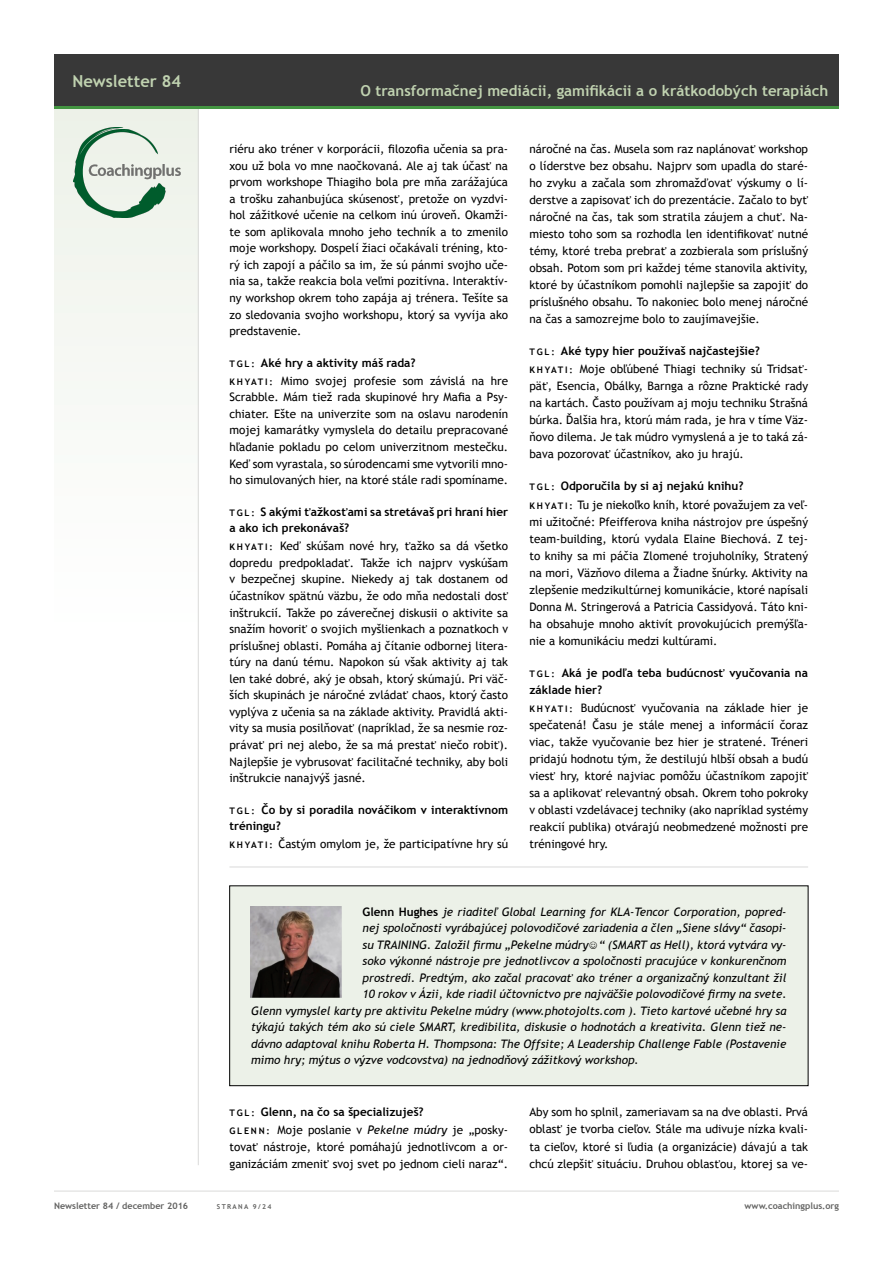
<style>
.page{position:relative;width:893px;height:1263px;background:#fff}
.page>*{position:absolute;margin:0;border:0;box-sizing:border-box;transform-origin:0 0}
.t1{font:700 16.5px "Trebuchet MS";color:#c0d2b0}
.t2{font:700 15px "Trebuchet MS";color:#c0d2b0}
.t3{font:11.7px/16.5px "Trebuchet MS";color:#000;text-align:justify}
.t4{font:italic 11.7px "Trebuchet MS";color:#000}
.t5{font:700 11.7px/16.5px "Trebuchet MS";color:#000}
.t6{font:700 9px "Trebuchet MS";color:#636362}
.t7{font:700 6.75px "Trebuchet MS";letter-spacing:.2em;color:#636362}
.s1{font-weight:700;font-size:9px}
.s2{font-weight:700}
.s3{font-size:9px}
.s4{font-weight:700;font-style:normal}
.s5{font-weight:400}
.s6{font-weight:400;font-style:italic}
</style>
<div class="page">
<div style="left:54px;top:106px;width:145px;height:525px;background:#f7f9f5"></div>
<hr style="left:54px;top:1191px;width:785px;height:1px;background:#dadad9">
<hr style="left:198px;top:108px;width:1px;height:1057px;background:#dadad9">
<div style="left:54px;top:54px;width:785px;height:53px;background:#383838"></div>
<hr style="left:54px;top:106px;width:785px;height:3px;background:#449542">
<img style="left:74px;top:127px;width:106px;height:91px">
<div style="left:230px;top:886px;width:578px;height:200px;background:#ecf1e8"></div>
<div style="left:229px;top:885px;width:579px;height:201px;border:1px solid #000"></div>
<hr style="left:229px;top:867px;width:579px;height:1px;background:#dadad9">
<img style="left:251px;top:907px;width:90px;height:90px">
<h1 class="t1" style="left:72px;top:70px;width:110px">Newsletter 84</h1>
<p class="t2" style="left:361px;top:81px;width:469px">O transformačnej mediácii, gamifikácii a o krátkodobých terapiách</p>
<p class="t3" style="left:229px;top:141px;width:280px">riéru ako tréner v korporácii, filozofia učenia sa pra&shy;xou už bola vo mne naočkovaná. Ale aj tak účasť na prvom workshope Thiagiho bola pre mňa zarážajúca a trošku zahanbujúca skúsenosť, pretože on vyzdvi&shy;hol zážitkové učenie na celkom inú úroveň. Okamži&shy;te som aplikovala mnoho jeho techník a to zmenilo moje workshopy. Dospelí žiaci očakávali tréning, kto&shy;rý ich zapojí a páčilo sa im, že sú pánmi svojho uče&shy;nia sa, takže reakcia bola veľmi pozitívna. Interaktív&shy;ny workshop okrem toho zapája aj trénera. Tešíte sa zo sledovania svojho workshopu, ktorý sa vyvíja ako predstavenie.</p>
<p class="t3" style="left:229px;top:353px;width:280px;line-height:18.3px"><span class="s1">T G L :</span> <span class="s2">Aké hry a aktivity máš rada?<br></span><span class="s1">K h yat i :</span> Mimo svojej profesie som závislá na hre</p>
<p class="t3" style="left:229px;top:389px;width:280px">Scrabble. Mám tiež rada skupinové hry Mafia a Psy&shy;chiater. Ešte na univerzite som na oslavu narodenín mojej kamarátky vymyslela do detailu prepracované hľadanie pokladu po celom univerzitnom mestečku.<br>Keď som vyrastala, so súrodencami sme vytvorili mno&shy;ho simulovaných hier, na ktoré stále radi spomíname.</p>
<p class="t5" style="left:229px;top:503px;width:280px"><span class="s3">T G L :</span> S akými ťažkosťami sa stretávaš pri hraní hier a ako ich prekonávaš?</p>
<p class="t3" style="left:229px;top:538px;width:280px"><span class="s1">K h yat i :</span> Keď skúšam nové hry, ťažko sa dá všetko dopredu predpokladať. Takže ich najprv vyskúšam v bezpečnej skupine. Niekedy aj tak dostanem od účastníkov spätnú väzbu, že odo mňa nedostali dosť inštrukcií. Takže po záverečnej diskusii o aktivite sa snažím hovoriť o svojich myšlienkach a poznatkoch v príslušnej oblasti. Pomáha aj čítanie odbornej litera&shy;túry na danú tému. Napokon sú však aktivity aj tak len také dobré, aký je obsah, ktorý skúmajú. Pri väč&shy;ších skupinách je náročné zvládať chaos, ktorý často vyplýva z učenia sa na základe aktivity. Pravidlá akti&shy;vity sa musia posilňovať (napríklad, že sa nesmie roz&shy;právať pri nej alebo, že sa má prestať niečo robiť).<br>Najlepšie je vybrusovať facilitačné techniky, aby boli inštrukcie nanajvýš jasné.</p>
<p class="t5" style="left:229px;top:801px;width:280px"><span class="s3">T G L :</span> Čo by si poradila nováčikom v interaktívnom tréningu?</p>
<p class="t3" style="left:229px;top:836px;width:280px"><span class="s1">K h yat i :</span> Častým omylom je, že participatívne hry sú</p>
<p class="t3" style="left:529px;top:140px;width:280px;line-height:17px">náročné na čas. Musela som raz naplánovať workshop o líderstve bez obsahu. Najprv som upadla do staré&shy;ho zvyku a začala som zhromažďovať výskumy o lí&shy;derstve a zapisovať ich do prezentácie. Začalo to byť náročné na čas, tak som stratila záujem a chuť. Na&shy;miesto toho som sa rozhodla len identifikovať nutné témy, ktoré treba prebrať a zozbierala som príslušný obsah. Potom som pri každej téme stanovila aktivity, ktoré by účastníkom pomohli najlepšie sa zapojiť do príslušného obsahu. To nakoniec bolo menej náročné na čas a samozrejme bolo to zaujímavejšie.</p>
<p class="t3" style="left:529px;top:341px;width:280px;line-height:18.8px"><span class="s1">T G L :</span> <span class="s2">Aké typy hier používaš najčastejšie?<br></span><span class="s1">K h yat i :</span> Moje obľúbené Thiagi techniky sú Tridsať-</p>
<p class="t3" style="left:529px;top:378px;width:280px;line-height:17px">päť, Esencia, Obálky, Barnga a rôzne Praktické rady na kartách. Často používam aj moju techniku Strašná búrka. Ďalšia hra, ktorú mám rada, je hra v tíme Väz&shy;ňovo dilema. Je tak múdro vymyslená a je to taká zá&shy;bava pozorovať účastníkov, ako ju hrajú.</p>
<p class="t3" style="left:529px;top:477px;width:280px;line-height:18.8px"><span class="s1">T G L :</span> <span class="s2">Odporučila by si aj nejakú knihu?<br></span><span class="s1">K h yat i :</span> Tu je niekoľko kníh, ktoré považujem za veľ-</p>
<p class="t3" style="left:529px;top:513px;width:280px;line-height:17px">mi užitočné: Pfeifferova kniha nástrojov pre úspešný team-building, ktorú vydala Elaine Biechová. Z tej&shy;to knihy sa mi páčia Zlomené trojuholníky, Stratený na mori, Väzňovo dilema a Žiadne šnúrky. Aktivity na zlepšenie medzikultúrnej komunikácie, ktoré napísali Donna M. Stringerová a Patricia Cassidyová. Táto kni&shy;ha obsahuje mnoho aktivít provokujúcich premýšľa&shy;nie a komunikáciu medzi kultúrami.</p>
<p class="t5" style="left:529px;top:664px;width:280px;line-height:17px"><span class="s3">T G L :</span> Aká je podľa teba budúcnosť vyučovania na základe hier?</p>
<p class="t3" style="left:529px;top:700px;width:280px;line-height:17px"><span class="s1">K h yat i :</span> Budúcnosť vyučovania na základe hier je spečatená! Času je stále menej a informácií čoraz viac, takže vyučovanie bez hier je stratené. Tréneri pridajú hodnotu tým, že destilujú hlbší obsah a budú viesť hry, ktoré najviac pomôžu účastníkom zapojiť sa a aplikovať relevantný obsah. Okrem toho pokroky v oblasti vzdelávacej techniky (ako napríklad systémy reakcií publika) otvárajú neobmedzené možnosti pre tréningové hry.</p>
<p class="t4" style="left:363px;top:905px;width:425px"><span class="s4">Glenn Hughes</span> je riaditeľ Global Learning for KLA-Tencor Corporation, popred-</p>
<p class="t4" style="left:363px;top:921px;width:425px">nej spoločnosti vyrábajúcej polovodičové zariadenia a člen „Siene slávy“ časopi-</p>
<p class="t4" style="left:363px;top:937px;width:425px">su TRAINING. Založil firmu „Pekelne múdry☺“ (SMART as Hell), ktorá vytvára vy-</p>
<p class="t4" style="left:363px;top:954px;width:425px">soko výkonné nástroje pre jednotlivcov a spoločnosti pracujúce v konkurenčnom</p>
<p class="t4" style="left:363px;top:970px;width:425px">prostredí. Predtým, ako začal pracovať ako tréner a organizačný konzultant žil</p>
<p class="t4" style="left:363px;top:987px;width:425px">10 rokov v Ázii, kde riadil účtovníctvo pre najväčšie polovodičové firmy na svete.</p>
<p class="t4" style="left:251px;top:1003px;width:537px">Glenn vymyslel karty pre aktivitu Pekelne múdry (www.photojolts.com ). Tieto kartové učebné hry sa</p>
<p class="t4" style="left:251px;top:1020px;width:537px">týkajú takých tém ako sú ciele SMART, kredibilita, diskusie o hodnotách a kreativita. Glenn tiež ne-</p>
<p class="t4" style="left:251px;top:1036px;width:537px">dávno adaptoval knihu Roberta H. Thompsona: The Offsite; A Leadership Challenge Fable (Postavenie</p>
<p class="t4" style="left:251px;top:1053px;width:389px">mimo hry; mýtus o výzve vodcovstva) na jednodňový zážitkový workshop.</p>
<p class="t5" style="left:229px;top:1102px;width:280px;line-height:18.6px"><span class="s3">T G L :</span> Glenn, na čo sa špecializuješ?<br><span class="s3">G l e n n :</span> <span class="s5">Moje poslanie v</span> <span class="s6">Pekelne múdry</span> <span class="s5">je „posky-</span></p>
<p class="t3" style="left:229px;top:1139px;width:280px;line-height:17px">tovať nástroje, ktoré pomáhajú jednotlivcom a or&shy;ganizáciám zmeniť svoj svet po jednom cieli naraz“.</p>
<p class="t3" style="left:529px;top:1103px;width:280px;line-height:17.5px">Aby som ho splnil, zameriavam sa na dve oblasti. Prvá oblasť je tvorba cieľov. Stále ma udivuje nízka kvali&shy;ta cieľov, ktoré si ľudia (a organizácie) dávajú a tak chcú zlepšiť situáciu. Druhou oblasťou, ktorej sa ve-</p>
<p class="t6" style="left:54px;top:1200px;width:136px">Newsletter 84 / december 2016</p>
<p class="t7" style="left:217px;top:1202px;width:56px">strana 9/24</p>
<p class="t6" style="left:745px;top:1200px;width:96px">www.coachingplus.org</p>
</div>
